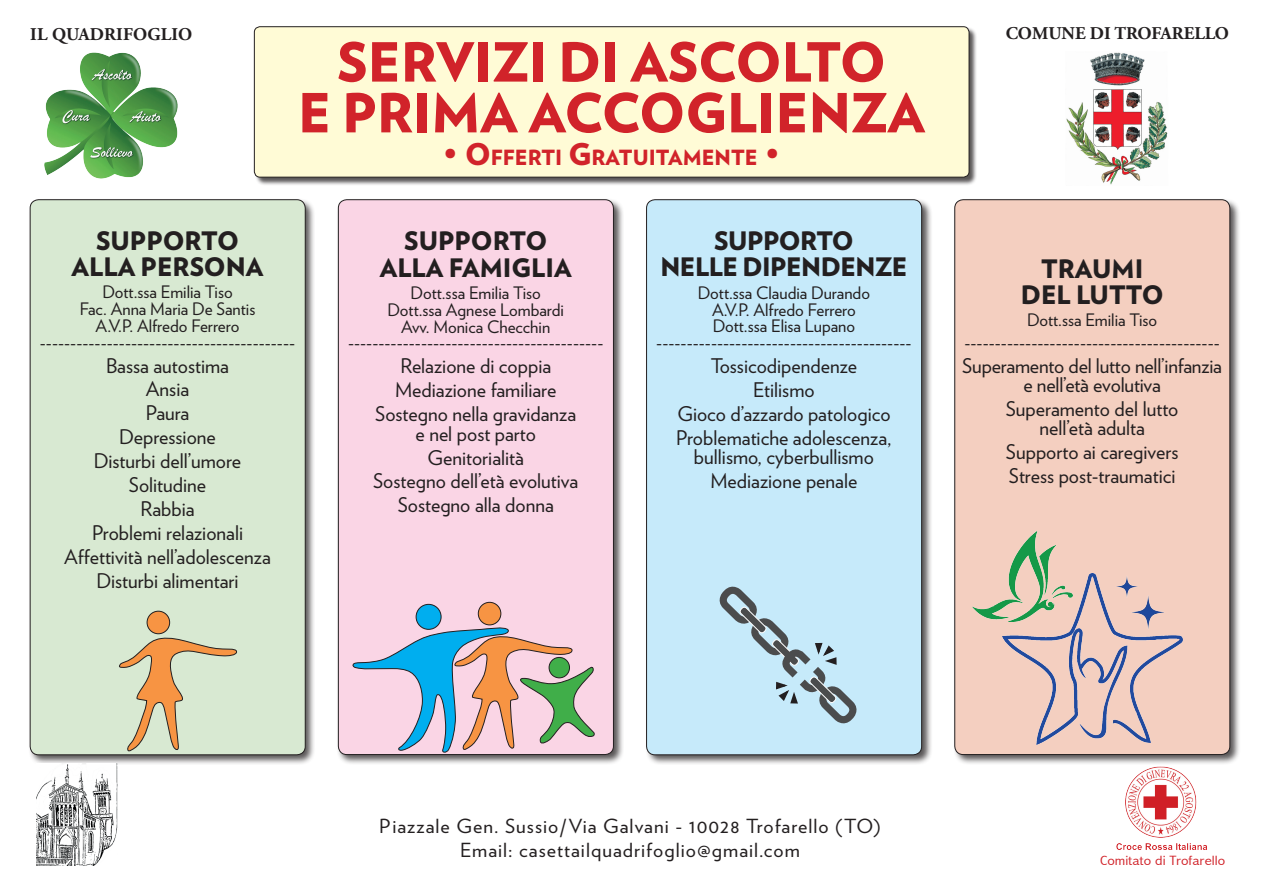
<style>
.page{position:relative;width:1263px;height:893px;background:#fff}
.page>*{position:absolute;margin:0;border:0;box-sizing:border-box;transform-origin:0 0}
.t1{font:900 53.78px/50.8px "Verlag";color:#d1232a;text-align:center}
.t2{font:900 25.42px/26.2px "Verlag";color:#231f20;text-align:center}
.t3{font:900 25.42px/26.2px "Verlag";letter-spacing:-.02em;color:#231f20;text-align:center}
.t4{font:900 20.92px "Verlag";color:#d1232a}
.t5{font:20.17px/23.9px "Verlag";color:#231f20;text-align:center}
.t6{font:19.42px/23.9px "Verlag";letter-spacing:.05em;color:#231f20;text-align:center;scale:1.04 1}
.t7{font:17.92px "Verlag";color:#231f20}
.t8{font:700 17.92px "Adobe Garamond Pro";color:#231f20}
.t9{font:17.17px/16.8px "Verlag";color:#231f20;text-align:center}
.t10{font:300 condensed 13.42px "Abadi";color:#d1232a;scale:1.3 1}
.s1{font-family:"DIN Next LT Pro";font-weight:400;font-size:37.35px}
.s2{font-size:29.85px}
</style>
<div class="page">
<div style="left:29px;top:198px;width:287px;height:567px;background:#231f20;opacity:.75"></div>
<div style="left:30px;top:200px;width:275px;height:555px;background:#d8e9d2;border-radius:9px"></div>
<div style="left:30px;top:200px;width:275px;height:555px;border:1px solid #231f20;border-radius:9px"></div>
<div style="left:645px;top:198px;width:287px;height:567px;background:#231f20;opacity:.75"></div>
<div style="left:646px;top:200px;width:276px;height:555px;background:#c6eafa;border-radius:9px"></div>
<div style="left:646px;top:200px;width:276px;height:555px;border:1px solid #231f20;border-radius:9px"></div>
<div style="left:953px;top:198px;width:287px;height:567px;background:#231f20;opacity:.75"></div>
<div style="left:955px;top:200px;width:275px;height:554px;background:#f4cfc0;border-radius:9px"></div>
<div style="left:955px;top:200px;width:275px;height:555px;border:1px solid #231f20;border-radius:9px"></div>
<div style="left:337px;top:198px;width:287px;height:567px;background:#231f20;opacity:.75"></div>
<div style="left:338px;top:200px;width:275px;height:554px;background:#fad5e5;border-radius:9px"></div>
<div style="left:255px;top:27px;width:723px;height:159px;background:#231f20;opacity:.75"></div>
<div style="left:254px;top:27px;width:715px;height:150px;background:#fffbd6;border-radius:6px"></div>
<div style="left:254px;top:27px;width:715px;height:150px;border:1px solid #231f20;border-radius:6px"></div>
<div style="left:147px;top:611px;width:23px;height:23px;background:#f79443;border-radius:50%"></div>
<div style="left:147px;top:611px;width:23px;height:23px;border:1px solid #231f20;border-radius:50%"></div>
<svg style="left:119px;top:637px;width:118px;height:115px"></svg>
<div style="left:416px;top:604px;width:25px;height:25px;background:#00aeef;border-radius:50%"></div>
<div style="left:416px;top:604px;width:25px;height:26px;border:1px solid #231f20;border-radius:50%"></div>
<div style="left:478px;top:602px;width:23px;height:23px;background:#f79443;border-radius:50%"></div>
<div style="left:478px;top:602px;width:23px;height:23px;border:1px solid #231f20;border-radius:50%"></div>
<svg style="left:352px;top:626px;width:242px;height:127px"></svg>
<svg style="left:719px;top:586px;width:138px;height:138px"></svg>
<img style="left:44px;top:52px;width:134px;height:127px">
<img style="left:1066px;top:52px;width:102px;height:133px">
<img style="left:1113px;top:761px;width:97px;height:89px">
<img style="left:37px;top:764px;width:80px;height:102px">
<img style="left:1002px;top:573px;width:180px;height:172px">
<img style="left:973px;top:531px;width:99px;height:91px">
<p class="t8" style="left:30px;top:23px;width:164px">IL QUADRIFOGLIO</p>
<p class="t8" style="left:1006px;top:23px;width:225px">COMUNE DI TROFARELLO</p>
<h1 class="t1" style="left:298px;top:34px;width:628px">SERVIZI DI ASCOLTO<br>E PRIMA ACCOGLIENZA</h1>
<p class="t4" style="left:442px;top:140px;width:340px"><span class="s1">•</span> <span class="s2">O</span>FFERTI <span class="s2">G</span>RATUITAMENTE <span class="s1">•</span></p>
<p class="t2" style="left:72px;top:226px;width:193px">SUPPORTO<br>ALLA PERSONA</p>
<p class="t9" style="left:80px;top:283px;width:177px">Dott.ssa Emilia Tiso<br>Fac. Anna Maria De Santis<br>A.V.P. Alfredo Ferrero</p>
<p class="t7" style="left:40px;top:329px;width:257px">------------------------------------------</p>
<p class="t5" style="left:64px;top:352px;width:208px">Bassa autostima<br>Ansia<br>Paura<br>Depressione<br>Disturbi dell’umore<br>Solitudine<br>Rabbia<br>Problemi relazionali<br>Affettività nell’adolescenza<br>Disturbi alimentari</p>
<p class="t2" style="left:380px;top:227px;width:193px">SUPPORTO<br>ALLA FAMIGLIA</p>
<p class="t9" style="left:387px;top:284px;width:178px">Dott.ssa Emilia Tiso<br>Dott.ssa Agnese Lombardi<br>Avv. Monica Checchin</p>
<p class="t7" style="left:348px;top:330px;width:257px">------------------------------------------</p>
<p class="t5" style="left:375px;top:353px;width:203px">Relazione di coppia<br>Mediazione familiare<br>Sostegno nella gravidanza</p>
<p class="t5" style="left:373px;top:420px;width:207px">e nel post parto<br>Genitorialità<br>Sostegno dell’età evolutiva<br>Sostegno alla donna</p>
<p class="t3" style="left:660px;top:227px;width:249px">SUPPORTO<br>NELLE DIPENDENZE</p>
<p class="t9" style="left:698px;top:283px;width:174px">Dott.ssa Claudia Durando<br>A.V.P. Alfredo Ferrero<br>Dott.ssa Elisa Lupano</p>
<p class="t7" style="left:656px;top:329px;width:257px">------------------------------------------</p>
<p class="t5" style="left:676px;top:353px;width:217px">Tossicodipendenze<br>Etilismo<br>Gioco d’azzardo patologico<br>Problematiche adolescenza,</p>
<p class="t5" style="left:694px;top:444px;width:181px">bullismo, cyberbullismo<br>Mediazione penale</p>
<p class="t2" style="left:1021px;top:254px;width:144px">TRAUMI<br>DEL LUTTO</p>
<p class="t9" style="left:1027px;top:311px;width:132px">Dott.ssa Emilia Tiso</p>
<p class="t7" style="left:964px;top:329px;width:257px">------------------------------------------</p>
<p class="t5" style="left:962px;top:355px;width:261px;line-height:19.4px">Superamento del lutto nell’infanzia e nell’età evolutiva</p>
<p class="t5" style="left:1006px;top:398px;width:174px;line-height:19.4px">Superamento del lutto nell’età adulta</p>
<p class="t5" style="left:1006px;top:439px;width:174px;text-align:left">Supporto ai caregivers<br>Stress post-traumatici</p>
<p class="t6" style="left:379px;top:813px;width:484px">Piazzale Gen. Sussio/Via Galvani - 10028 Trofarello (TO)<br>Email: casettailquadrifoglio@gmail.com</p>
<p class="t10" style="left:1100px;top:853px;width:98px">Comitato di Trofarello</p>
</div>
